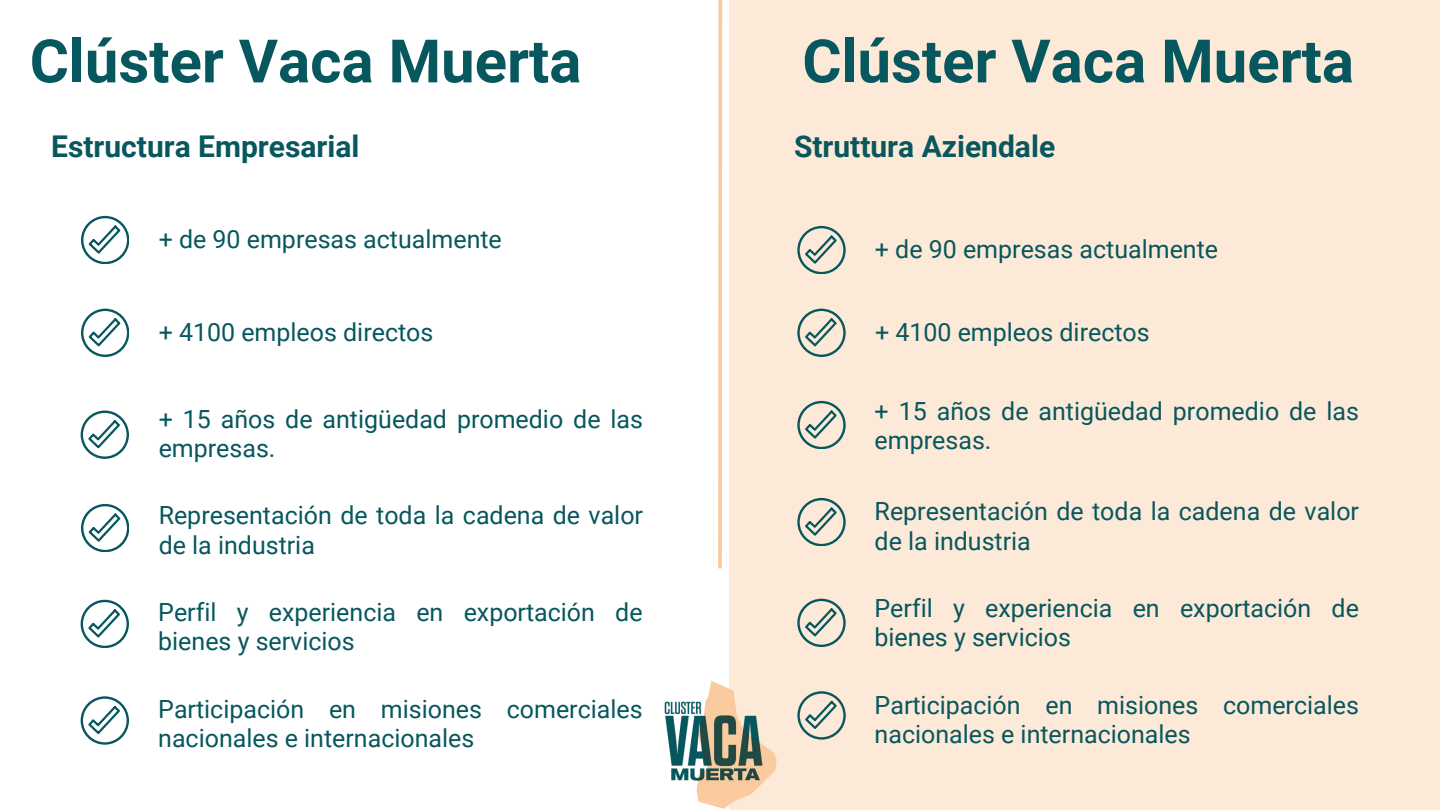
<style>
.page{position:relative;width:1440px;height:810px;background:#fff}
.page>*{position:absolute;margin:0;border:0;box-sizing:border-box;transform-origin:0 0}
.t1{font:700 60px "Roboto";color:#07575e}
.t2{font:700 30px "Roboto";color:#07575e}
.t3{font:25px/29.2px "Roboto";color:#07575e}
</style>
<div class="page">
<svg style="left:81px;top:216px;width:48px;height:48px"></svg>
<svg style="left:81px;top:309px;width:48px;height:48px"></svg>
<svg style="left:81px;top:504px;width:48px;height:48px"></svg>
<svg style="left:81px;top:600px;width:48px;height:48px"></svg>
<svg style="left:81px;top:696px;width:48px;height:48px"></svg>
<svg style="left:81px;top:411px;width:48px;height:48px"></svg>
<svg style="left:718px;top:0;width:5px;height:569px"></svg>
<div style="left:729px;top:0;width:711px;height:810px;background:#fce9d7"></div>
<svg style="left:797px;top:226px;width:48px;height:48px"></svg>
<svg style="left:797px;top:309px;width:48px;height:48px"></svg>
<svg style="left:797px;top:498px;width:48px;height:48px"></svg>
<svg style="left:797px;top:599px;width:48px;height:48px"></svg>
<svg style="left:812px;top:691px;width:33px;height:48px"></svg>
<svg style="left:797px;top:401px;width:48px;height:48px"></svg>
<img style="left:664px;top:681px;width:148px;height:128px">
<h2 class="t1" style="left:30px;top:27px;width:553px">Clúster Vaca Muerta</h2>
<p class="t1" style="left:802px;top:27px;width:553px">Clúster Vaca Muerta</p>
<p class="t2" style="left:51px;top:130px;width:310px">Estructura Empresarial</p>
<h1 class="t3" style="left:159px;top:225px;width:345px">+ de 90 empresas actualmente</h1>
<h2 class="t3" style="left:159px;top:318px;width:276px">+ 4100 empleos directos</h2>
<p class="t3" style="left:159px;top:404px;width:486px">+ 15 años de antigüedad promedio de las empresas.</p>
<p class="t3" style="left:159px;top:501px;width:486px">Representación de toda la cadena de valor de la industria</p>
<p class="t3" style="left:158px;top:598px;width:486px">Perfil y experiencia en exportación de bienes y servicios</p>
<p class="t3" style="left:158px;top:695px;width:486px">Participación en misiones comerciales nacionales e internacionales</p>
<h1 class="t2" style="left:794px;top:130px;width:263px">Struttura Aziendale</h1>
<p class="t3" style="left:875px;top:235px;width:345px">+ de 90 empresas actualmente</p>
<p class="t3" style="left:875px;top:318px;width:276px">+ 4100 empleos directos</p>
<p class="t3" style="left:875px;top:397px;width:486px">+ 15 años de antigüedad promedio de las empresas.</p>
<p class="t3" style="left:875px;top:497px;width:486px">Representación de toda la cadena de valor de la industria</p>
<p class="t3" style="left:875px;top:594px;width:486px">Perfil y experiencia en exportación de bienes y servicios</p>
<p class="t3" style="left:875px;top:691px;width:486px">Participación en misiones comerciales nacionales e internacionales</p>
</div>
